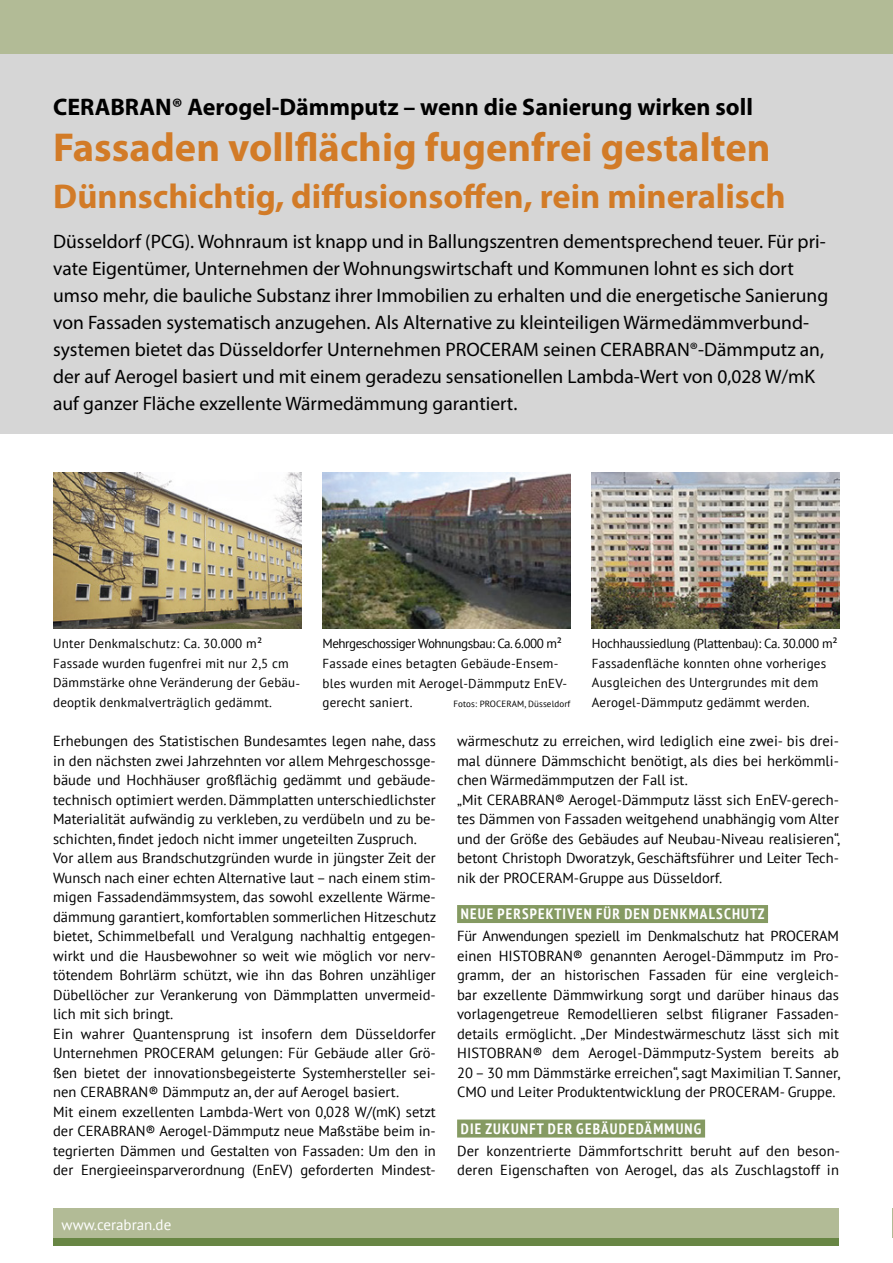
<style>
.page{position:relative;width:893px;height:1263px;background:#fff}
.page>*{position:absolute;margin:0;border:0;box-sizing:border-box;transform-origin:0 0}
.t1{font:700 40.5px "Myriad Pro";color:#d27b27}
.t2{font:700 34.5px "Myriad Pro";color:#d27b27}
.t3{font:700 24px "Myriad Pro";color:#000}
.t4{font:19.5px/27px "Myriad Pro";color:#000}
.t5{font:700 condensed 15px "PT Sans";letter-spacing:.08em;color:#fff}
.t6{font:15px "PT Sans";color:#fff}
.t7{font:14.55px/19.5px "PT Sans";color:#000}
.t8{font:13.05px/19.5px "PT Sans";letter-spacing:.015em;color:#000}
.t9{font:9px "PT Sans";letter-spacing:.015em;color:#000}
</style>
<div class="page">
<div style="left:0;top:0;width:893px;height:54px;background:#b2bb96"></div>
<svg style="left:53px;top:1208px;width:786px;height:38px"></svg>
<div style="left:0;top:54px;width:893px;height:380px;background:#d6d6d6"></div>
<div style="left:457px;top:905px;width:311px;height:18px;background:#859a62"></div>
<div style="left:457px;top:1119px;width:248px;height:18px;background:#859a62"></div>
<img style="left:53px;top:473px;width:248px;height:156px">
<img style="left:323px;top:473px;width:247px;height:156px">
<img style="left:592px;top:473px;width:248px;height:156px">
<h3 class="t3" style="left:53px;top:91px;width:701px">CERABRAN® Aerogel-Dämmputz – wenn die Sanierung wirken soll</h3>
<h1 class="t1" style="left:53px;top:121px;width:719px">Fassaden vollflächig fugenfrei gestalten</h1>
<h2 class="t2" style="left:53px;top:174px;width:734px">Dünnschichtig, diffusionsoffen, rein mineralisch</h2>
<p class="t4" style="left:53px;top:228px;width:777px">Düsseldorf (PCG). Wohnraum ist knapp und in Ballungszentren dementsprechend teuer. Für pri&shy;vate Eigentümer, Unternehmen der Wohnungswirtschaft und Kommunen lohnt es sich dort umso mehr, die bauliche Substanz ihrer Immobilien zu erhalten und die energetische Sanierung von Fassaden systematisch anzugehen. Als Alternative zu kleinteiligen Wärmedämmverbund&shy;systemen bietet das Düsseldorfer Unternehmen PROCERAM seinen CERABRAN®-Dämmputz an, der auf Aerogel basiert und mit einem geradezu sensationellen Lambda-Wert von 0,028 W/mK auf ganzer Fläche exzellente Wärmedämmung garantiert.</p>
<p class="t8" style="left:53px;top:634px;width:248px">Unter Denkmalschutz: Ca. 30.000 m²<br>Fassade wurden fugenfrei mit nur 2,5 cm Dämmstärke ohne Veränderung der Gebäu&shy;deoptik denkmalverträglich gedämmt.</p>
<p class="t8" style="left:323px;top:634px;width:246px">Mehrgeschossiger Wohnungsbau: Ca. 6.000 m²<br>Fassade eines betagten Gebäude-Ensem&shy;bles wurden mit Aerogel-Dämmputz EnEV&shy;gerecht saniert.</p>
<p class="t9" style="left:453px;top:698px;width:119px">Fotos: PROCERAM, Düsseldorf</p>
<p class="t8" style="left:592px;top:634px;width:247px">Hochhaussiedlung (Plattenbau): Ca. 30.000 m²<br>Fassadenfläche konnten ohne vorheriges Ausgleichen des Untergrundes mit dem Aerogel-Dämmputz gedämmt werden.</p>
<p class="t7" style="left:53px;top:731px;width:385px">Erhebungen des Statistischen Bundesamtes legen nahe, dass in den nächsten zwei Jahrzehnten vor allem Mehrgeschossge&shy;bäude und Hochhäuser großflächig gedämmt und gebäude&shy;technisch optimiert werden. Dämmplatten unterschiedlichster Materialität aufwändig zu verkleben, zu verdübeln und zu be&shy;schichten, findet jedoch nicht immer ungeteilten Zuspruch.<br>Vor allem aus Brandschutzgründen wurde in jüngster Zeit der Wunsch nach einer echten Alternative laut – nach einem stim&shy;migen Fassadendämmsystem, das sowohl exzellente Wärme&shy;dämmung garantiert, komfortablen sommerlichen Hitzeschutz bietet, Schimmelbefall und Veralgung nachhaltig entgegen&shy;wirkt und die Hausbewohner so weit wie möglich vor nerv&shy;tötendem Bohrlärm schützt, wie ihn das Bohren unzähliger Dübellöcher zur Verankerung von Dämmplatten unvermeid&shy;lich mit sich bringt.<br>Ein wahrer Quantensprung ist insofern dem Düsseldorfer Unternehmen PROCERAM gelungen: Für Gebäude aller Grö&shy;ßen bietet der innovationsbegeisterte Systemhersteller sei&shy;nen CERABRAN® Dämmputz an, der auf Aerogel basiert.<br>Mit einem exzellenten Lambda-Wert von 0,028 W/(mK) setzt der CERABRAN® Aerogel-Dämmputz neue Maßstäbe beim in&shy;tegrierten Dämmen und Gestalten von Fassaden: Um den in der Energieeinsparverordnung (EnEV) geforderten Mindest-</p>
<p class="t6" style="left:62px;top:1215px;width:111px">www.cerabran.de</p>
<p class="t7" style="left:457px;top:731px;width:384px">wärmeschutz zu erreichen, wird lediglich eine zwei- bis drei&shy;mal dünnere Dämmschicht benötigt, als dies bei herkömmli&shy;chen Wärmedämmputzen der Fall ist.<br>„Mit CERABRAN® Aerogel-Dämmputz lässt sich EnEV-gerech&shy;tes Dämmen von Fassaden weitgehend unabhängig vom Alter und der Größe des Gebäudes auf Neubau-Niveau realisieren“, betont Christoph Dworatzyk, Geschäftsführer und Leiter Tech&shy;nik der PROCERAM-Gruppe aus Düsseldorf.</p>
<p class="t5" style="left:461px;top:904px;width:305px">NEUE PERSPEKTIVEN FÜR DEN DENKMALSCHUTZ</p>
<p class="t7" style="left:457px;top:926px;width:385px;text-align:justify">Für Anwendungen speziell im Denkmalschutz hat PROCERAM einen HISTOBRAN® genannten Aerogel-Dämmputz im Pro&shy;gramm, der an historischen Fassaden für eine vergleich&shy;bar exzellente Dämmwirkung sorgt und darüber hinaus das vorlagengetreue Remodellieren selbst filigraner Fassaden&shy;details ermöglicht. „Der Mindestwärmeschutz lässt sich mit HISTOBRAN® dem Aerogel-Dämmputz-System bereits ab 20 – 30 mm Dämmstärke erreichen“, sagt Maximilian T. Sanner, CMO und Leiter Produktentwicklung der PROCERAM- Gruppe.</p>
<p class="t5" style="left:461px;top:1118px;width:242px">DIE ZUKUNFT DER GEBÄUDEDÄMMUNG</p>
<p class="t7" style="left:457px;top:1140px;width:385px">Der konzentrierte Dämmfortschritt beruht auf den beson&shy;deren Eigenschaften von Aerogel, das als Zuschlagstoff in</p>
</div>
